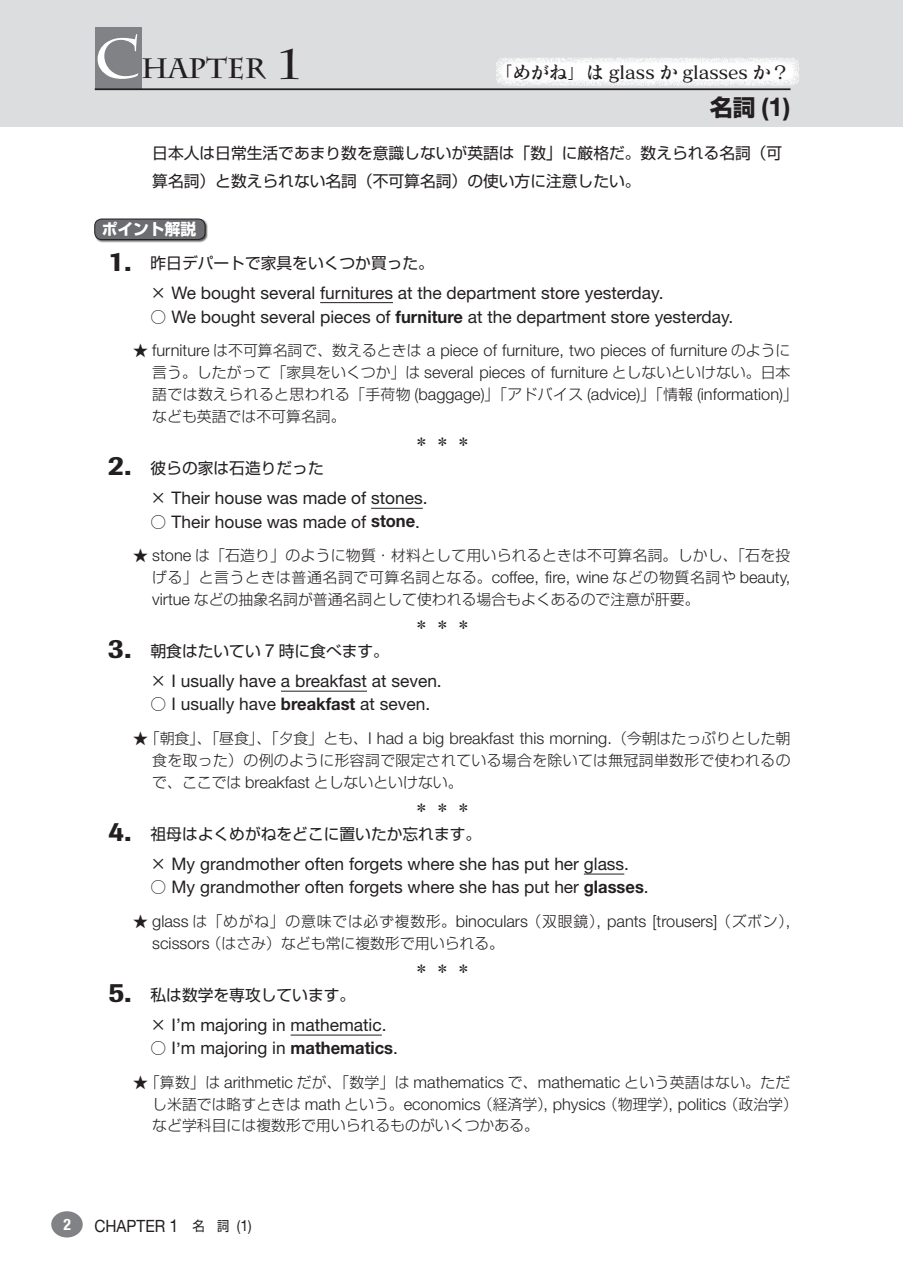
<style>
.page{position:relative;width:903px;height:1275px;background:#fff}
.page>*{position:absolute;margin:0;border:0;box-sizing:border-box;transform-origin:0 0}
.t1{font:700 28px "Charlemagne Std";color:#231f20}
.t2{font:700 22.75px "Shin Go Pro";color:#231f20}
.t3{font:18.38px "Matisse Pro DB";color:#231f20}
.t4{font:17.32px "Helvetica Neue";color:#231f20}
.t5{font:16.97px "Helvetica Neue";color:#231f20;scale:.91 1}
.t6{font:300 16.45px/21.9px "Helvetica Neue";color:#231f20}
.t7{font:15.75px/28px "Shin Go Pro";color:#231f20}
.t8{font:700 15.75px "Shin Go Pro";color:#fff}
.t9{font:700 condensed 15.75px "Helvetica Neue";color:#fff}
.t10{font:300 14.88px/21.9px "Shin Go Pro";color:#231f20;text-align:justify}
.t11{font:14px "Shin Go Pro";color:#231f20}
.s1{font-size:56px;color:#fff}
.s2{font-size:42px}
.s3{font-family:"Helvetica Neue";font-size:25.03px}
.s4{font-family:"Helvetica Neue";font-size:26.07px}
.s5{font-family:"Imago";font-weight:500;font-size:27.65px}
.s6{font-family:"Shin Go Pro";font-size:15.75px}
.s7{font-weight:700}
.s8{font-family:"Shin Go Pro";font-size:14.88px}
.s9{font-family:"Helvetica Neue";font-size:16.45px}
.s10{font-family:"Helvetica Neue";font-size:18.03px}
.s11{font-size:17.68px}
.s12{font-family:"Shin Go Pro";font-size:13.47px}
.s13{font-size:14.88px}
.s14{font-size:15.58px}
</style>
<div class="page">
<div style="left:51px;top:1211px;width:32px;height:26px;background:#808285;border-radius:50%"></div>
<div style="left:0;top:0;width:903px;height:127px;background:#dcdddf"></div>
<div style="left:95px;top:28px;width:46px;height:61px;background:#808285"></div>
<hr style="left:95px;top:88px;width:695px;height:2px;background:#231f20">
<svg style="left:496px;top:58px;width:303px;height:28px;background:#f8f8f9"></svg>
<hr style="left:320px;top:302px;width:73px;height:1px;background:#231f20">
<hr style="left:371px;top:508px;width:52px;height:1px;background:#231f20">
<hr style="left:281px;top:691px;width:86px;height:1px;background:#231f20">
<hr style="left:584px;top:874px;width:40px;height:1px;background:#231f20">
<hr style="left:291px;top:1035px;width:91px;height:1px;background:#231f20">
<div style="left:94px;top:219px;width:114px;height:23px;background:#231f20;opacity:.75"></div>
<div style="left:95px;top:219px;width:110px;height:21px;background:#6c6d70;border-radius:7px"></div>
<div style="left:95px;top:219px;width:110px;height:21px;border:1px solid #231f20;border-radius:7px"></div>
<h1 class="t1" style="left:94px;top:52px;width:206px"><span class="s1">C</span>HAPTER <span class="s2">1</span></h1>
<p class="t3" style="left:494px;top:60px;width:297px">「めがね」は glass か glasses か？</p>
<h2 class="t2" style="left:710px;top:90px;width:82px">名詞 <span class="s3">(</span><span class="s4">1</span><span class="s3">)</span></h2>
<p class="t7" style="left:152px;top:137px;width:631px">日本人は日常生活であまり数を意識しないが英語は「数」に厳格だ。数えられる名詞（可算名詞）と数えられない名詞（不可算名詞）の使い方に注意したい。</p>
<p class="t8" style="left:102px;top:217px;width:96px">ポイント解説</p>
<p class="t7" style="left:108px;top:247px;width:327px"><span class="s5">1.</span> 昨日デパートで家具をいくつか買った。</p>
<p class="t4" style="left:150px;top:283px;width:514px"><span class="s6">×</span> We bought several furnitures at the department store yesterday.</p>
<p class="t4" style="left:150px;top:306px;width:584px"><span class="s6">○</span> We bought several pieces of <span class="s7">furniture</span> at the department store yesterday.</p>
<p class="t6" style="left:133px;top:339px;width:659px"><span class="s8">★</span> furniture <span class="s8">は不可算名詞で、数えるときは</span> a piece of furniture, two pieces of furniture <span class="s8">のように</span></p>
<p class="t10" style="left:152px;top:360px;width:640px">言う。したがって「家具をいくつか」は <span class="s9">several pieces of furniture</span> としないといけない。日本</p>
<p class="t6" style="left:152px;top:383px;width:647px"><span class="s8">語では数えられると思われる「手荷物</span> (baggage)<span class="s8">」「アドバイス</span> (advice)<span class="s8">」「情報</span> (information)<span class="s8">」</span></p>
<p class="t10" style="left:152px;top:403px;width:195px">なども英語では不可算名詞。</p>
<p class="t11" style="left:414px;top:430px;width:58px">＊　＊　＊</p>
<p class="t7" style="left:108px;top:452px;width:217px"><span class="s5">2.</span> 彼らの家は石造りだった</p>
<p class="t4" style="left:150px;top:487px;width:279px"><span class="s6">×</span> Their house was made of stones.</p>
<p class="t4" style="left:150px;top:511px;width:271px"><span class="s6">○</span> Their house was made of <span class="s7">stone</span>.</p>
<p class="t10" style="left:152px;top:542px;width:640px;text-indent:-19px">★ <span class="s9">stone</span> は「石造り」のように物質・材料として用いられるときは不可算名詞。しかし、「石を投げる」と言うときは普通名詞で可算名詞となる。<span class="s9">coffee, fire, wine</span> などの物質名詞や <span class="s9">beauty, virtue</span> などの抽象名詞が普通名詞として使われる場合もよくあるので注意が肝要。</p>
<p class="t11" style="left:414px;top:613px;width:58px">＊　＊　＊</p>
<p class="t7" style="left:108px;top:635px;width:282px"><span class="s5">3.</span> 朝食はたいてい <span class="s10">7</span> 時に食べます。</p>
<p class="t4" style="left:150px;top:670px;width:293px"><span class="s6">×</span> I usually have a breakfast at seven.</p>
<p class="t4" style="left:150px;top:694px;width:281px"><span class="s6">○</span> I usually have <span class="s7">breakfast</span> at seven.</p>
<p class="t10" style="left:152px;top:725px;width:640px;text-indent:-19px">★「朝食」、「昼食」、「夕食」とも、<span class="s9">I had a big breakfast this morning.</span>（今朝はたっぷりとした朝食を取った）の例のように形容詞で限定されている場合を除いては無冠詞単数形で使われるので、ここでは <span class="s9">breakfast</span> としないといけない。</p>
<p class="t11" style="left:414px;top:796px;width:58px">＊　＊　＊</p>
<p class="t7" style="left:108px;top:818px;width:374px"><span class="s5">4.</span> 祖母はよくめがねをどこに置いたか忘れます。</p>
<p class="t4" style="left:150px;top:853px;width:480px"><span class="s6">×</span> My grandmother often forgets where she has put her glass.</p>
<p class="t4" style="left:150px;top:877px;width:500px"><span class="s6">○</span> My grandmother often forgets where she has put her <span class="s7">glasses</span>.</p>
<p class="t6" style="left:133px;top:909px;width:662px"><span class="s8">★</span> glass <span class="s8">は「めがね」の意味では必ず複数形。</span>binoculars <span class="s8">（双眼鏡）</span>, pants [trousers] <span class="s8">（ズボン）</span>,</p>
<p class="t10" style="left:152px;top:930px;width:353px"><span class="s9">scissors</span> （はさみ）なども常に複数形で用いられる。</p>
<p class="t11" style="left:414px;top:957px;width:58px">＊　＊　＊</p>
<p class="t7" style="left:108px;top:979px;width:248px"><span class="s5">5.</span> 私は数学を専攻しています。</p>
<p class="t4" style="left:150px;top:1014px;width:238px"><span class="s6">×</span> I’m majoring in mathematic.</p>
<p class="t4" style="left:150px;top:1038px;width:249px"><span class="s6">○</span> I’m majoring in <span class="s7">mathematics</span>.</p>
<p class="t6" style="left:152px;top:1070px;width:647px;text-indent:-19px"><span class="s8">★「算数」は</span> arithmetic <span class="s8">だが、「数学」は</span> mathematics <span class="s8">で、</span>mathematic <span class="s8">という英語はない。ただし米語では略すときは</span> math <span class="s8">という。</span>economics <span class="s8">（経済学）</span>, physics <span class="s8">（物理学）</span>, politics <span class="s8">（政治学）</span></p>
<p class="t10" style="left:152px;top:1113px;width:388px">など学科目には複数形で用いられるものがいくつかある。</p>
<p class="t9" style="left:63px;top:1215px;width:9px">2</p>
<p class="t5" style="left:94px;top:1215px;width:174px">CHAPTER <span class="s11">1</span> <span class="s12">名　詞</span> <span class="s13">(</span><span class="s14">1</span><span class="s13">)</span></p>
</div>
